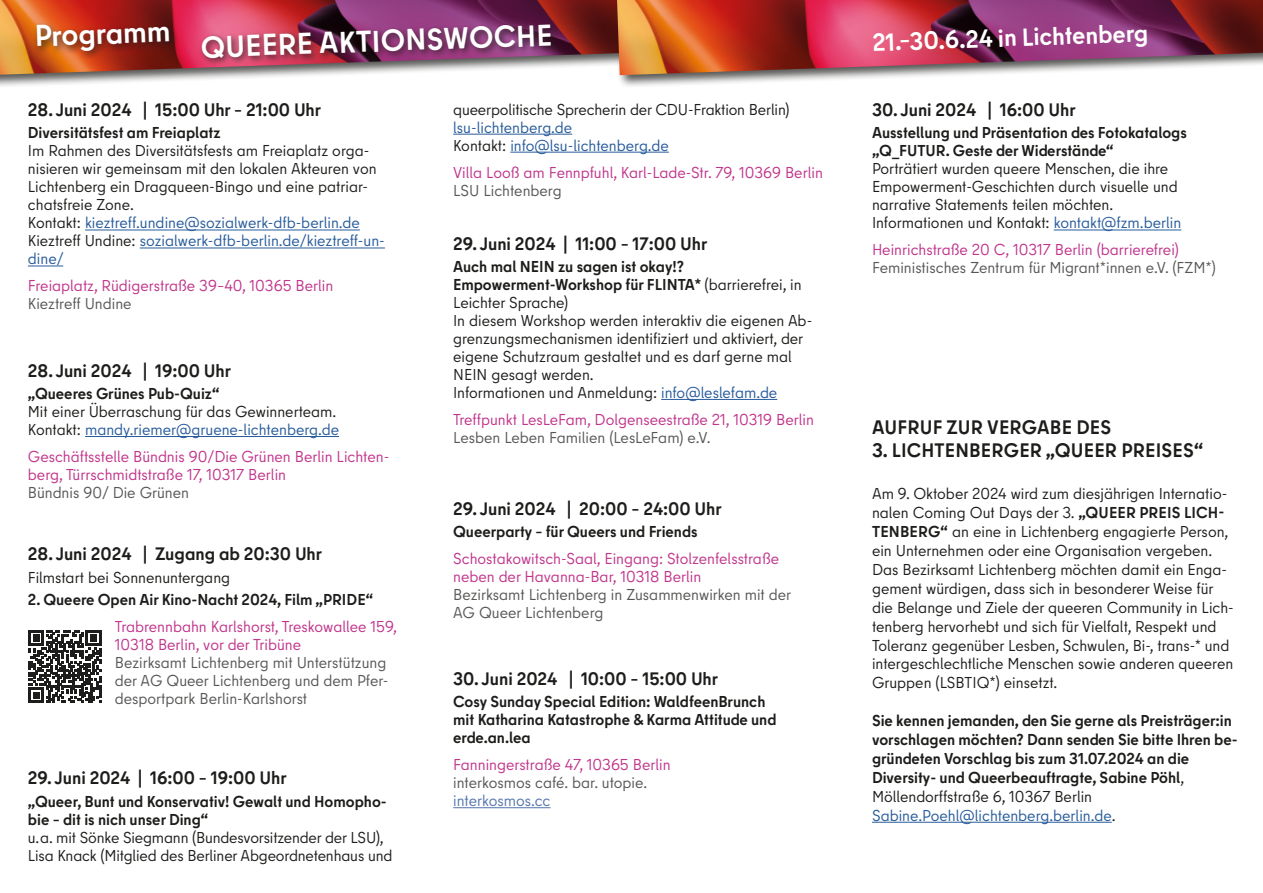
<style>
.page{position:relative;width:1263px;height:893px;background:#fff}
.page>*{position:absolute;margin:0;border:0;box-sizing:border-box;transform-origin:0 0}
.t1{font:700 30px "Berlin Type";color:#fff}
.t2{font:700 24.75px "Berlin Type";color:#fff}
.t3{font:700 19.5px "Berlin Type";letter-spacing:.01em;color:#1d1d1b}
.Datum_Uhrzeit{font:700 18px "Berlin Type";color:#1d1d1b}
.Datum_Uhrzeit-2{font:15.75px/18.9px "Berlin Type";color:#1d1d1b}
.t4{font:700 15.75px/18.9px "Berlin Type";color:#1d1d1b}
.t5{font:15.75px/18px "Berlin Type";color:#c1348b}
.t6{font:15.75px/18px "Berlin Type";color:#575756}
.t7{font:15.75px/18px "Berlin Type";color:#275b9b}
.t8{font:15.75px "Berlin Type";color:#5576af}
.s1{color:#1d1d1b}
.s2{font-weight:700}
.s3{color:#275b9b}
.s4{color:#575756}
.s5{font-weight:400}
</style>
<div class="page">
<hr style="left:85px;top:230px;width:275px;height:1px;background:#275b9b">
<hr style="left:140px;top:248px;width:245px;height:1px;background:#275b9b">
<hr style="left:28px;top:266px;width:35px;height:1px;background:#275b9b">
<hr style="left:85px;top:436px;width:254px;height:1px;background:#275b9b">
<hr style="left:453px;top:134px;width:119px;height:1px;background:#275b9b">
<hr style="left:510px;top:152px;width:159px;height:1px;background:#275b9b">
<hr style="left:661px;top:399px;width:116px;height:1px;background:#275b9b">
<hr style="left:453px;top:807px;width:97px;height:1px;background:#5576af">
<hr style="left:1054px;top:230px;width:127px;height:1px;background:#275b9b">
<hr style="left:872px;top:822px;width:240px;height:1px;background:#275b9b">
<div style="left:0;top:0;width:662px;height:89px;background:#1d1d1b;opacity:.75"></div>
<img style="left:0;top:0;width:612px;height:75px">
<div style="left:612px;top:0;width:651px;height:89px;background:#1d1d1b;opacity:.75"></div>
<img style="left:617px;top:0;width:646px;height:75px">
<div style="left:199px;top:21px;width:360px;height:45px;background:#1d1d1b;opacity:.75"></div>
<div style="left:32px;top:21px;width:147px;height:40px;background:#1d1d1b;opacity:.75"></div>
<svg style="left:29px;top:630px;width:72px;height:73px"></svg>
<p class="t1" style="left:200px;top:28px;width:353px;rotate:-2deg">QUEERE AKTIONSWOCHE</p>
<p class="t1" style="left:34px;top:17px;width:137px;rotate:-2deg">Programm</p>
<p class="t2" style="left:872px;top:27px;width:278px;rotate:-2deg">21.–30.6.24 in Lichtenberg</p>
<p class="Datum_Uhrzeit" style="left:28px;top:98px;width:295px">28. Juni 2024 | 15:00 Uhr – 21:00 Uhr</p>
<p class="t4" style="left:28px;top:124px;width:194px">Diversitätsfest am Freiaplatz</p>
<p class="Datum_Uhrzeit-2" style="left:28px;top:142px;width:350px;line-height:18px">Im Rahmen des Diversitätsfests am Freiaplatz orga&shy;nisieren wir gemeinsam mit den lokalen Akteuren von Lichtenberg ein Dragqueen-Bingo und eine patriar&shy;chatsfreie Zone.</p>
<p class="t7" style="left:28px;top:214px;width:333px"><span class="s1">Kontakt:</span> kieztreff.undine@sozialwerk-dfb-berlin.de</p>
<p class="t7" style="left:28px;top:232px;width:358px"><span class="s1">Kieztreff Undine:</span> sozialwerk-dfb-berlin.de/kieztreff-un&shy;dine/</p>
<p class="t5" style="left:28px;top:277px;width:307px">Freiaplatz, Rüdigerstraße 39–40, 10365 Berlin</p>
<p class="t6" style="left:28px;top:295px;width:105px">Kieztreff Undine</p>
<p class="Datum_Uhrzeit" style="left:28px;top:359px;width:205px">28. Juni 2024 | 19:00 Uhr</p>
<p class="t4" style="left:28px;top:384px;width:193px">„Queeres Grünes Pub-Quiz“</p>
<p class="Datum_Uhrzeit-2" style="left:28px;top:402px;width:310px">Mit einer Überraschung für das Gewinnerteam.</p>
<p class="t7" style="left:28px;top:421px;width:313px"><span class="s1">Kontakt:</span> mandy.riemer@gruene-lichtenberg.de</p>
<p class="t5" style="left:28px;top:448px;width:363px">Geschäftsstelle Bündnis 90/Die Grünen Berlin Lichten&shy;berg, Türrschmidtstraße 17, 10317 Berlin</p>
<p class="t6" style="left:28px;top:484px;width:163px">Bündnis 90/ Die Grünen</p>
<p class="Datum_Uhrzeit" style="left:28px;top:543px;width:296px">28. Juni 2024 | Zugang ab 20:30 Uhr</p>
<p class="Datum_Uhrzeit-2" style="left:28px;top:568px;width:204px">Filmstart bei Sonnenuntergang</p>
<p class="t4" style="left:28px;top:590px;width:347px">2. Queere Open Air Kino-Nacht 2024, Film „PRIDE“</p>
<p class="t5" style="left:115px;top:618px;width:284px">Trabrennbahn Karlshorst, Treskowallee 159,<br>10318 Berlin, vor der Tribüne</p>
<p class="t6" style="left:115px;top:654px;width:275px">Bezirksamt Lichtenberg mit Unterstützung der AG Queer Lichtenberg und dem Pfer&shy;desportpark Berlin-Karlshorst</p>
<p class="Datum_Uhrzeit" style="left:28px;top:767px;width:260px">29. Juni 2024 | 16:00 – 19:00 Uhr</p>
<p class="t4" style="left:28px;top:792px;width:360px;line-height:18px">„Queer, Bunt und Konservativ! Gewalt und Homopho&shy;bie – dit is nich unser Ding“</p>
<p class="Datum_Uhrzeit-2" style="left:28px;top:828px;width:366px;line-height:18px">u. a. mit Sönke Siegmann (Bundesvorsitzender der LSU),<br>Lisa Knack (Mitglied des Berliner Abgeordnetenhaus und</p>
<p class="Datum_Uhrzeit-2" style="left:453px;top:100px;width:338px">queerpolitische Sprecherin der CDU-Fraktion Berlin)</p>
<p class="t7" style="left:453px;top:118px;width:121px">lsu-lichtenberg.de</p>
<p class="t7" style="left:453px;top:136px;width:217px"><span class="s1">Kontakt:</span> info@lsu-lichtenberg.de</p>
<p class="t5" style="left:453px;top:163px;width:371px">Villa Looß am Fennpfuhl, Karl-Lade-Str. 79, 10369 Berlin</p>
<p class="t6" style="left:453px;top:181px;width:110px">LSU Lichtenberg</p>
<p class="Datum_Uhrzeit" style="left:453px;top:232px;width:255px">29. Juni 2024 | 11:00 – 17:00 Uhr</p>
<p class="t4" style="left:453px;top:257px;width:232px">Auch mal NEIN zu sagen ist okay!?</p>
<p class="Datum_Uhrzeit-2" style="left:453px;top:275px;width:350px;line-height:18px"><span class="s2">Empowerment-Workshop für FLINTA*</span> (barrierefrei, in<br>Leichter Sprache)</p>
<p class="Datum_Uhrzeit-2" style="left:453px;top:311px;width:361px;line-height:18px">In diesem Workshop werden interaktiv die eigenen Ab&shy;grenzungsmechanismen identifiziert und aktiviert, der eigene Schutzraum gestaltet und es darf gerne mal NEIN gesagt werden.</p>
<p class="Datum_Uhrzeit-2" style="left:453px;top:383px;width:326px">Informationen und Anmeldung: <span class="s3">info@leslefam.de</span></p>
<p class="t5" style="left:453px;top:410px;width:362px">Treffpunkt LesLeFam, Dolgenseestraße 21, 10319 Berlin<br><span class="s4">Lesben Leben Familien (LesLeFam) e.V.</span></p>
<p class="Datum_Uhrzeit" style="left:453px;top:497px;width:270px">29. Juni 2024 | 20:00 – 24:00 Uhr</p>
<p class="t4" style="left:453px;top:522px;width:246px">Queerparty – für Queers und Friends</p>
<p class="t5" style="left:453px;top:550px;width:327px">Schostakowitsch-Saal, Eingang: Stolzenfelsstraße</p>
<p class="t5" style="left:453px;top:568px;width:250px">neben der Havanna-Bar, 10318 Berlin</p>
<p class="t6" style="left:453px;top:586px;width:339px">Bezirksamt Lichtenberg in Zusammenwirken mit der<br>AG Queer Lichtenberg</p>
<p class="Datum_Uhrzeit" style="left:453px;top:667px;width:266px">30. Juni 2024 | 10:00 – 15:00 Uhr</p>
<p class="t4" style="left:453px;top:692px;width:314px">Cosy Sunday Special Edition: WaldfeenBrunch</p>
<p class="t4" style="left:453px;top:710px;width:325px">mit Katharina Katastrophe &amp; Karma Attitude und</p>
<p class="t4" style="left:453px;top:728px;width:79px">erde.an.lea</p>
<p class="t5" style="left:453px;top:756px;width:219px">Fanningerstraße 47, 10365 Berlin</p>
<p class="t6" style="left:453px;top:774px;width:196px">interkosmos café. bar. utopie.</p>
<p class="t8" style="left:453px;top:791px;width:99px">interkosmos.cc</p>
<p class="Datum_Uhrzeit" style="left:872px;top:98px;width:205px">30. Juni 2024 | 16:00 Uhr</p>
<p class="t4" style="left:872px;top:124px;width:316px">Ausstellung und Präsentation des Fotokatalogs</p>
<p class="t4" style="left:872px;top:142px;width:243px">„Q_FUTUR. Geste der Widerstände“</p>
<p class="Datum_Uhrzeit-2" style="left:872px;top:160px;width:298px">Porträtiert wurden queere Menschen, die ihre</p>
<p class="Datum_Uhrzeit-2" style="left:872px;top:178px;width:307px">Empowerment-Geschichten durch visuelle und</p>
<p class="Datum_Uhrzeit-2" style="left:872px;top:196px;width:243px">narrative Statements teilen möchten.</p>
<p class="Datum_Uhrzeit-2" style="left:872px;top:214px;width:311px">Informationen und Kontakt: <span class="s3">kontakt@fzm.berlin</span></p>
<p class="t5" style="left:872px;top:241px;width:308px">Heinrichstraße 20 C, 10317 Berlin (barrierefrei)</p>
<p class="t6" style="left:872px;top:259px;width:345px">Feministisches Zentrum für Migrant*innen e.V. (FZM*)</p>
<p class="t3" style="left:872px;top:414px;width:241px">AUFRUF ZUR VERGABE DES</p>
<p class="t3" style="left:872px;top:438px;width:333px">3. LICHTENBERGER „QUEER PREISES“</p>
<p class="Datum_Uhrzeit-2" style="left:872px;top:484px;width:363px">Am 9. Oktober 2024 wird zum diesjährigen Internatio&shy;nalen Coming Out Days der 3. <span class="s2">„QUEER PREIS LICH-TENBERG“</span> an eine in Lichtenberg engagierte Person, ein Unternehmen oder eine Organisation vergeben.<br>Das Bezirksamt Lichtenberg möchten damit ein Enga&shy;gement würdigen, dass sich in besonderer Weise für die Belange und Ziele der queeren Community in Lich&shy;tenberg hervorhebt und sich für Vielfalt, Respekt und Toleranz gegenüber Lesben, Schwulen, Bi-, trans-* und intergeschlechtliche Menschen sowie anderen queeren Gruppen (LSBTIQ*) einsetzt.</p>
<p class="t4" style="left:872px;top:711px;width:367px">Sie kennen jemanden, den Sie gerne als Preisträger:in vorschlagen möchten? Dann senden Sie bitte Ihren be&shy;gründeten Vorschlag bis zum 31.07.2024 an die</p>
<p class="t4" style="left:872px;top:768px;width:314px">Diversity- und Queerbeauftragte, Sabine Pöhl<span class="s5">,</span></p>
<p class="Datum_Uhrzeit-2" style="left:872px;top:787px;width:222px">Möllendorffstraße 6, 10367 Berlin</p>
<p class="t7" style="left:872px;top:806px;width:245px">Sabine.Poehl@lichtenberg.berlin.de<span class="s1">.</span></p>
</div>
